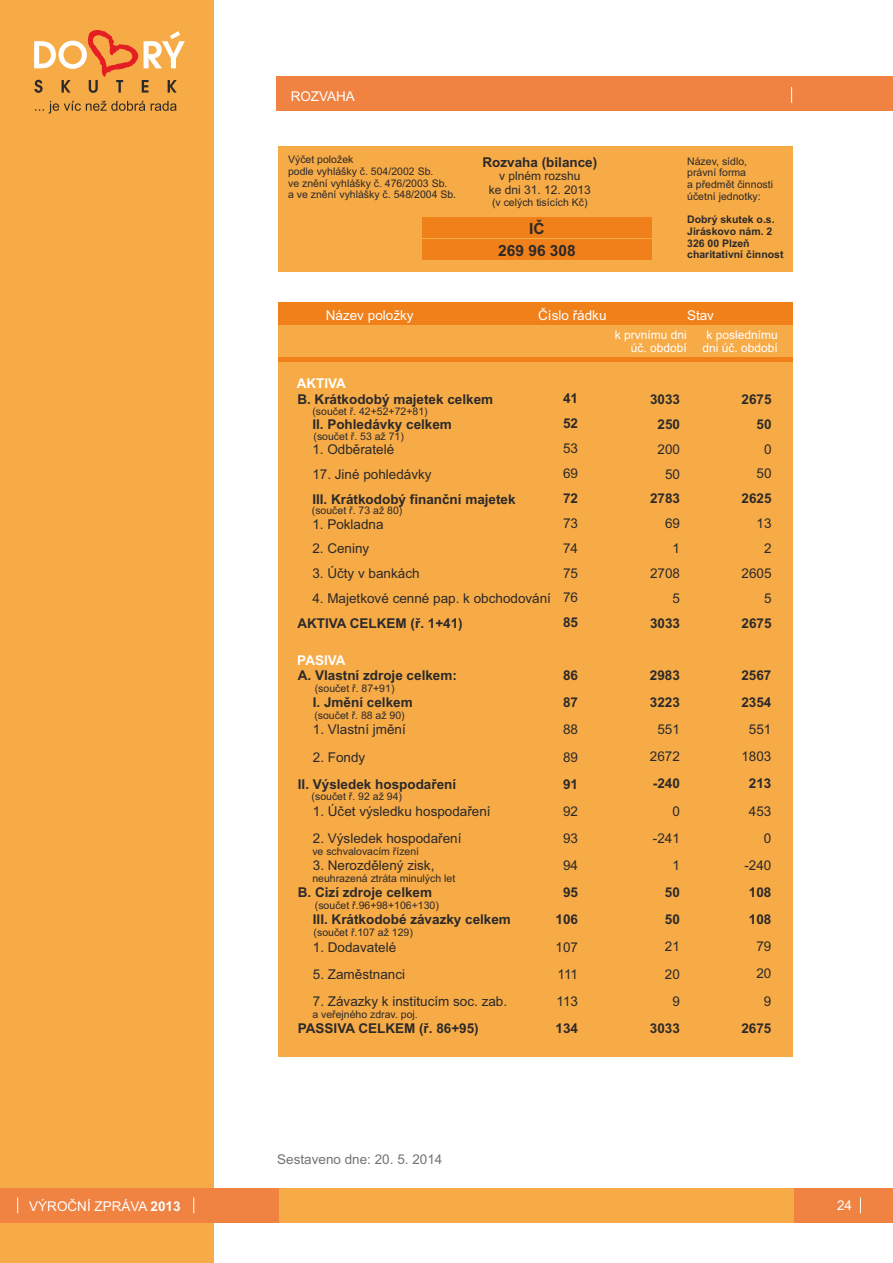
<style>
.page{position:relative;width:893px;height:1263px;background:#fff}
.page>*{position:absolute;margin:0;border:0;box-sizing:border-box;transform-origin:0 0}
.t1{font:700 15.45px/21.9px "Arial";color:#2b2929;text-align:center}
.t2{font:700 13.5px/27.2px "Arial";color:#2b2929}
.t3{font:13.5px/27.2px "Arial";color:#2b2929;text-align:center}
.t4{font:13.5px "Arial";color:#fff}
.t5{font:13.5px "Arial";color:#737370}
.t6{font:700 13.5px "Arial";color:#fff}
.t7{font:12px/13.4px "Arial";color:#fff;text-align:right}
.t8{font:12px/13.4px "Arial";color:#2b2929;text-align:center}
.t9{font:10.5px/11.7px "Arial";color:#2b2929}
.t10{font:700 10.5px/11.7px "Arial";color:#2b2929}
.s1{font-weight:700}
</style>
<div class="page">
<div style="left:279px;top:1189px;width:521px;height:34px;background:#f7ab47"></div>
<div style="left:795px;top:1189px;width:98px;height:34px;background:#f08242"></div>
<div style="left:0;top:0;width:214px;height:1263px;background:#f7ab47"></div>
<svg style="left:34px;top:30px;width:151px;height:63px"></svg>
<svg style="left:35px;top:101px;width:142px;height:13px"></svg>
<div style="left:0;top:1189px;width:279px;height:34px;background:#f08242"></div>
<svg style="left:860px;top:1197px;width:1px;height:16px"></svg>
<div style="left:277px;top:77px;width:616px;height:34px;background:#f08242"></div>
<svg style="left:791px;top:87px;width:1px;height:16px"></svg>
<svg style="left:193px;top:1197px;width:1px;height:16px"></svg>
<svg style="left:17px;top:1197px;width:1px;height:16px"></svg>
<div style="left:278px;top:147px;width:515px;height:125px;background:#f7ab47"></div>
<div style="left:422px;top:218px;width:229px;height:20px;background:#f0801a"></div>
<div style="left:422px;top:240px;width:229px;height:20px;background:#f0801a"></div>
<div style="left:278px;top:302px;width:515px;height:755px;background:#f7ab47"></div>
<div style="left:278px;top:302px;width:515px;height:23px;background:#f0801a"></div>
<div style="left:278px;top:357px;width:515px;height:5px;background:#f0801a"></div>
<p class="t4" style="left:29px;top:1201px;width:153px">VÝROČNÍ ZPRÁVA <span class="s1">2013</span></p>
<p class="t4" style="left:291px;top:91px;width:66px">ROZVAHA</p>
<p class="t9" style="left:288px;top:155px;width:170px">Výčet položek<br>podle vyhlášky č. 504/2002 Sb.<br>ve znění vyhlášky č. 476/2003 Sb.<br>a ve znění vyhlášky č. 548/2004 Sb.</p>
<p class="t9" style="left:687px;top:156px;width:87px">Název, sídlo, právní forma<br>a předmět činnosti účetní jednotky:</p>
<p class="t10" style="left:687px;top:215px;width:98px">Dobrý skutek o.s.<br>Jiráskovo nám. 2<br>326 00 Plzeň charitativní činnost</p>
<p class="t2" style="left:482px;top:150px;width:116px">Rozvaha (bilance)</p>
<p class="t8" style="left:489px;top:171px;width:104px">v plném rozshu<br>ke dni 31. 12. 2013</p>
<p class="t9" style="left:492px;top:197px;width:97px">(v celých tisících Kč)</p>
<h1 class="t1" style="left:498px;top:219px;width:79px">IČ<br>269 96 308</h1>
<p class="t4" style="left:326px;top:310px;width:89px">Název položky</p>
<p class="t4" style="left:538px;top:310px;width:70px">Číslo řádku</p>
<p class="t4" style="left:687px;top:310px;width:29px">Stav</p>
<p class="t7" style="left:615px;top:329px;width:74px">k prvnímu dni úč. období</p>
<p class="t7" style="left:702px;top:329px;width:77px;text-align:center">k poslednímu dni úč. období</p>
<p class="t6" style="left:297px;top:378px;width:51px">AKTIVA</p>
<p class="t2" style="left:312px;top:388px;width:182px;line-height:24.9px;text-indent:-15px">B. Krátkodobý majetek celkem<br>II. Pohledávky celkem</p>
<p class="t3" style="left:312px;top:437px;width:83px">1. Odběratelé</p>
<p class="t3" style="left:312px;top:462px;width:121px">17. Jiné pohledávky</p>
<p class="t2" style="left:312px;top:487px;width:205px">III. Krátkodobý finanční majetek</p>
<p class="t3" style="left:312px;top:511px;width:73px">1. Pokladna</p>
<p class="t3" style="left:312px;top:536px;width:59px">2. Ceniny</p>
<p class="t3" style="left:312px;top:561px;width:109px">3. Účty v bankách</p>
<p class="t3" style="left:312px;top:586px;width:240px">4. Majetkové cenné pap. k obchodování</p>
<p class="t2" style="left:297px;top:611px;width:167px">AKTIVA CELKEM (ř. 1+41)</p>
<p class="t9" style="left:312px;top:406px;width:117px">(součet ř. 42+52+72+81)</p>
<p class="t9" style="left:313px;top:431px;width:92px">(součet ř. 53 až 71)</p>
<p class="t9" style="left:312px;top:506px;width:92px">(součet ř. 73 až 80)</p>
<p class="t6" style="left:297px;top:655px;width:50px">PASIVA</p>
<p class="t2" style="left:563px;top:387px;width:17px;line-height:24.9px">41<br>52</p>
<p class="t3" style="left:563px;top:437px;width:17px;line-height:24.9px;text-align:left">53<br>69</p>
<p class="t2" style="left:563px;top:486px;width:17px">72</p>
<p class="t3" style="left:563px;top:512px;width:17px;line-height:24.9px;text-align:justify">73<br>74<br>75<br>76</p>
<p class="t2" style="left:563px;top:610px;width:17px">85</p>
<p class="t2" style="left:313px;top:663px;width:146px;text-indent:-15px">A. Vlastní zdroje celkem:<br>I. Jmění celkem</p>
<p class="t3" style="left:313px;top:717px;width:95px">1. Vlastní jmění</p>
<p class="t3" style="left:313px;top:744px;width:54px">2. Fondy</p>
<p class="t2" style="left:298px;top:772px;width:160px">II. Výsledek hospodaření</p>
<p class="t3" style="left:313px;top:799px;width:179px">1. Účet výsledku hospodaření</p>
<p class="t3" style="left:313px;top:826px;width:150px">2. Výsledek hospodaření</p>
<p class="t3" style="left:313px;top:853px;width:123px">3. Nerozdělený zisk,</p>
<p class="t2" style="left:313px;top:880px;width:200px;text-indent:-15px">B. Cizí zdroje celkem<br>III. Krátkodobé závazky celkem</p>
<p class="t3" style="left:313px;top:934px;width:85px">1. Dodavatelé</p>
<p class="t3" style="left:313px;top:962px;width:94px">5. Zaměstnanci</p>
<p class="t3" style="left:313px;top:989px;width:196px">7. Závazky k institucím soc. zab.</p>
<p class="t2" style="left:298px;top:1016px;width:182px">PASSIVA CELKEM (ř. 86+95)</p>
<p class="t9" style="left:315px;top:683px;width:81px">(součet ř. 87+91)</p>
<p class="t9" style="left:314px;top:710px;width:92px">(součet ř. 88 až 90)</p>
<p class="t9" style="left:312px;top:792px;width:92px">(součet ř. 92 až 94)</p>
<p class="t9" style="left:312px;top:846px;width:108px">ve schvalovacím řízení</p>
<p class="t9" style="left:312px;top:873px;width:144px">neuhrazená ztráta minulých let</p>
<p class="t9" style="left:315px;top:900px;width:126px">(součet ř.96+98+106+130)</p>
<p class="t9" style="left:314px;top:927px;width:101px">(součet ř.107 až 129)</p>
<p class="t9" style="left:312px;top:1009px;width:107px">a veřejného zdrav. poj.</p>
<p class="t2" style="left:563px;top:663px;width:17px">86<br>87</p>
<p class="t3" style="left:563px;top:717px;width:17px;text-align:left">88<br>89</p>
<p class="t2" style="left:563px;top:772px;width:17px">91</p>
<p class="t3" style="left:563px;top:799px;width:17px;text-align:justify">92<br>93<br>94</p>
<p class="t2" style="left:555px;top:880px;width:24px;text-align:center">95<br>106</p>
<p class="t3" style="left:555px;top:934px;width:24px;text-align:justify">107<br>111<br>113</p>
<p class="t2" style="left:555px;top:1016px;width:24px">134</p>
<p class="t5" style="left:277px;top:1154px;width:167px">Sestaveno dne: 20. 5. 2014</p>
<p class="t2" style="left:650px;top:388px;width:32px;line-height:24.9px;text-align:center">3033<br>250</p>
<p class="t3" style="left:658px;top:438px;width:24px;line-height:24.9px">200<br>50</p>
<p class="t2" style="left:650px;top:486px;width:32px">2783</p>
<p class="t3" style="left:650px;top:512px;width:32px;line-height:24.9px;text-align:right">69<br>1<br>2708<br>5</p>
<p class="t2" style="left:650px;top:611px;width:32px">3033</p>
<p class="t2" style="left:650px;top:663px;width:32px">2983<br>3223</p>
<p class="t3" style="left:650px;top:717px;width:32px">551<br>2672</p>
<p class="t2" style="left:653px;top:771px;width:29px">-240</p>
<p class="t3" style="left:653px;top:798px;width:29px;text-align:right">0 -241<br>1</p>
<p class="t2" style="left:665px;top:880px;width:17px">50<br>50</p>
<p class="t3" style="left:665px;top:934px;width:17px">21<br>20<br>9</p>
<p class="t2" style="left:650px;top:1016px;width:32px">3033</p>
<p class="t2" style="left:741px;top:388px;width:32px;line-height:24.9px;text-align:right">2675<br>50</p>
<p class="t3" style="left:756px;top:438px;width:17px;line-height:24.9px">0<br>50</p>
<p class="t2" style="left:741px;top:486px;width:32px">2625</p>
<p class="t3" style="left:741px;top:512px;width:32px;line-height:24.9px;text-align:right">13<br>2<br>2605<br>5</p>
<p class="t2" style="left:741px;top:611px;width:32px">2675</p>
<p class="t2" style="left:741px;top:663px;width:32px">2567<br>2354</p>
<p class="t3" style="left:741px;top:717px;width:32px">551<br>1803</p>
<p class="t2" style="left:749px;top:771px;width:24px">213</p>
<p class="t3" style="left:744px;top:798px;width:29px;text-align:right">453<br>0 -240</p>
<p class="t2" style="left:749px;top:880px;width:24px">108<br>108</p>
<p class="t3" style="left:756px;top:934px;width:17px">79<br>20<br>9</p>
<p class="t2" style="left:741px;top:1016px;width:32px">2675</p>
<p class="t4" style="left:837px;top:1200px;width:17px">24</p>
</div>
